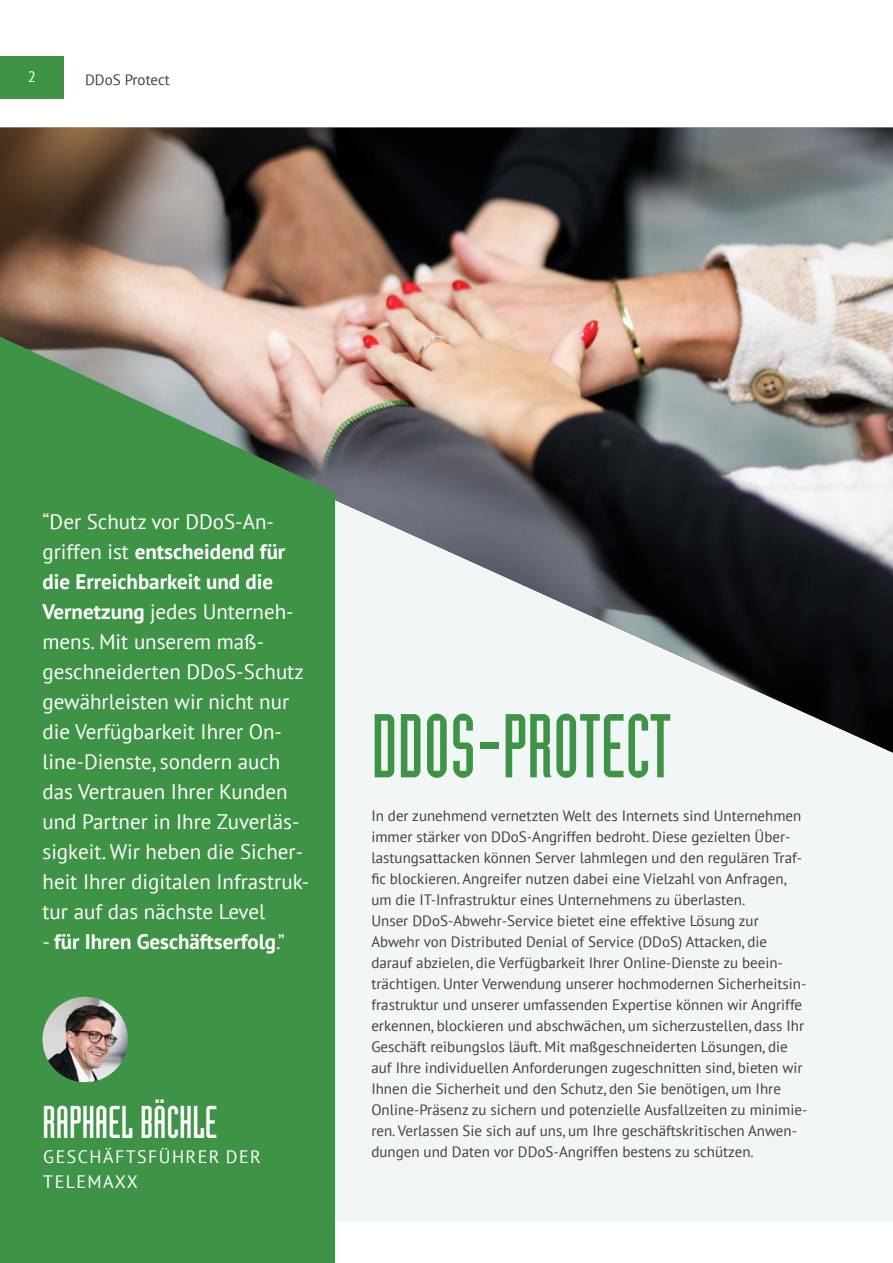
<style>
.page{position:relative;width:893px;height:1263px;background:#fff}
.page>*{position:absolute;margin:0;border:0;box-sizing:border-box;transform-origin:0 0}
.t1{font:88.5px "Industria LT Pro Solid";color:#3f9347}
.t2{font:45px "Industria LT Pro Solid";color:#fff}
.t3{font:21px/30px "PT Sans";color:#fff}
.t4{font:700 21px "PT Sans";color:#fff}
.t5{font:18px/24.8px "PT Sans";letter-spacing:.08em;color:#fff}
.t6{font:15px/21px "PT Sans";color:#414042}
.t7{font:15px "PT Sans";color:#fff}
.s1{font-weight:700}
.s2{font-weight:400}
</style>
<div class="page">
<div style="left:0;top:128px;width:893px;height:1092px;background:#f2f6f6"></div>
<img style="left:0;top:128px;width:893px;height:625px">
<svg style="left:0;top:336px;width:335px;height:927px;background:#49944e"></svg>
<img style="left:43px;top:997px;width:85px;height:85px;border-radius:43px">
<div style="left:0;top:56px;width:64px;height:42px;background:#3f9347"></div>
<p class="t7" style="left:28px;top:67px;width:10px">2</p>
<p class="t6" style="left:85px;top:69px;width:86px">DDoS Protect</p>
<p class="t3" style="left:43px;top:506px;width:268px">“Der Schutz vor DDoS-An&shy;griffen ist <span class="s1">entscheidend für die Erreichbarkeit und die<br>Vernetzung</span> jedes Unterneh&shy;mens. Mit unserem maß&shy;geschneiderten DDoS-Schutz gewährleisten wir nicht nur die Verfügbarkeit Ihrer On&shy;line-Dienste, sondern auch das Vertrauen Ihrer Kunden und Partner in Ihre Zuverläs&shy;sigkeit. Wir heben die Sicher&shy;heit Ihrer digitalen Infrastruk&shy;tur auf das nächste Level</p>
<h3 class="t4" style="left:43px;top:928px;width:244px"><span class="s2">-</span> für Ihren Geschäftserfolg<span class="s2">.”</span></h3>
<h2 class="t2" style="left:43px;top:1098px;width:176px">RAPHAEL BÄCHLE</h2>
<p class="t5" style="left:43px;top:1144px;width:219px">GESCHÄFTSFÜHRER DER<br>TELEMAXX</p>
<h1 class="t1" style="left:371px;top:698px;width:301px">DDOS-PROTECT</h1>
<p class="t6" style="left:371px;top:805px;width:437px">In der zunehmend vernetzten Welt des Internets sind Unternehmen immer stärker von DDoS-Angriffen bedroht. Diese gezielten Über&shy;lastungsattacken können Server lahmlegen und den regulären Traf&shy;fic blockieren. Angreifer nutzen dabei eine Vielzahl von Anfragen, um die IT-Infrastruktur eines Unternehmens zu überlasten.<br>Unser DDoS-Abwehr-Service bietet eine effektive Lösung zur Abwehr von Distributed Denial of Service (DDoS) Attacken, die darauf abzielen, die Verfügbarkeit Ihrer Online-Dienste zu beein&shy;trächtigen. Unter Verwendung unserer hochmodernen Sicherheitsin&shy;frastruktur und unserer umfassenden Expertise können wir Angriffe erkennen, blockieren und abschwächen, um sicherzustellen, dass Ihr Geschäft reibungslos läuft. Mit maßgeschneiderten Lösungen, die auf Ihre individuellen Anforderungen zugeschnitten sind, bieten wir Ihnen die Sicherheit und den Schutz, den Sie benötigen, um Ihre Online-Präsenz zu sichern und potenzielle Ausfallzeiten zu minimie&shy;ren. Verlassen Sie sich auf uns, um Ihre geschäftskritischen Anwen&shy;dungen und Daten vor DDoS-Angriffen bestens zu schützen.</p>
</div>
